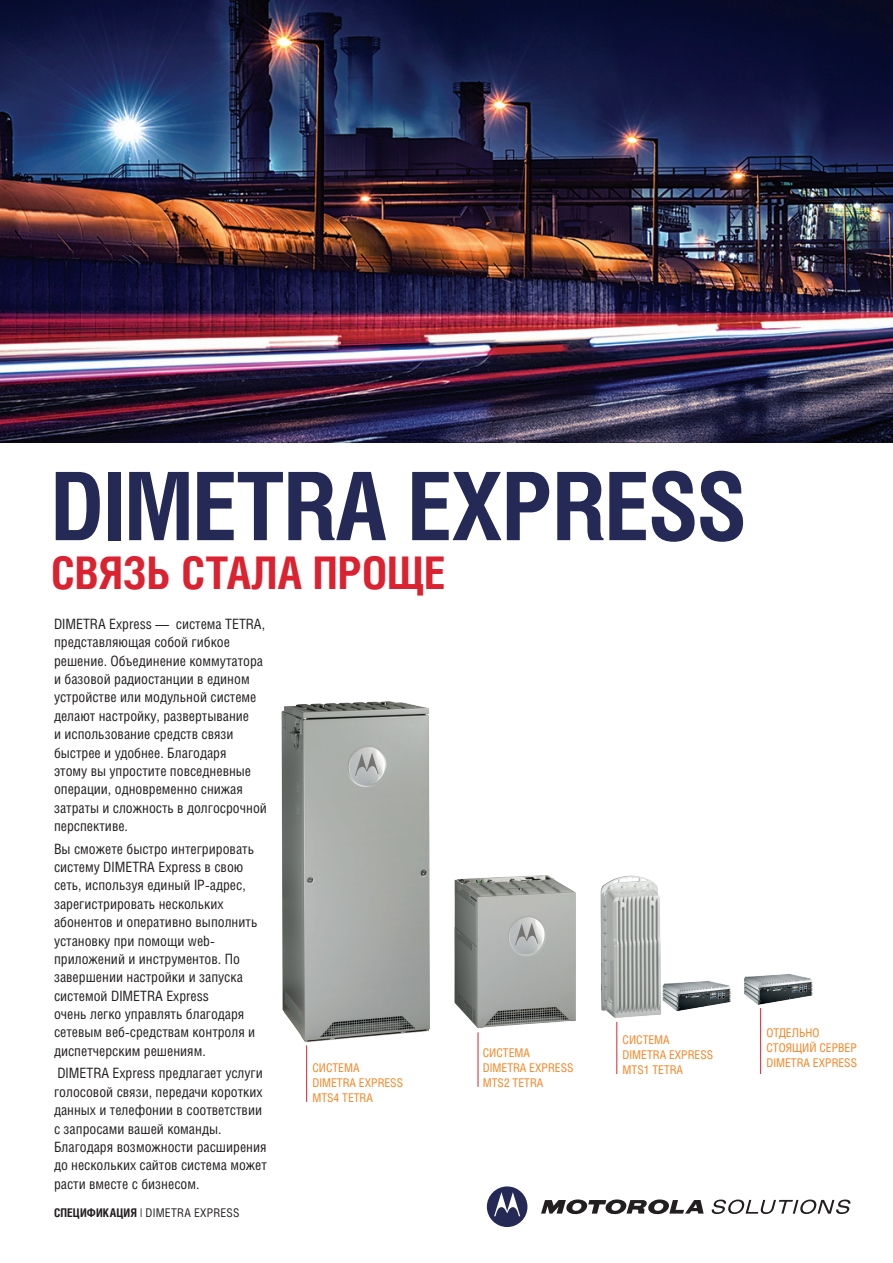
<style>
.page{position:relative;width:893px;height:1263px;background:#fff}
.page>*{position:absolute;margin:0;border:0;box-sizing:border-box;transform-origin:0 0}
.t1{font:700 94.5px "Helios Cond C";letter-spacing:-.01em;color:#242955}
.t2{font:700 45px "Helios Cond C";color:#db2230}
.t3{font:14.25px/18.3px "Helios Cond C";color:#231f20}
.t4{font:12px/15px "Helios Cond C";color:#f58220}
.t5{font:12px "Helios Cond C";letter-spacing:.02em;color:#231f20}
.s1{font-weight:700}
</style>
<div class="page">
<img style="left:0;top:0;width:893px;height:442px">
<svg style="left:541px;top:1199px;width:163px;height:16px"></svg>
<svg style="left:487px;top:1186px;width:40px;height:41px"></svg>
<svg style="left:712px;top:1199px;width:138px;height:15px"></svg>
<hr style="left:478px;top:1032px;width:1px;height:55px;background:#db2230">
<hr style="left:616px;top:1022px;width:1px;height:52px;background:#db2230">
<img style="left:281px;top:701px;width:149px;height:370px">
<img style="left:454px;top:875px;width:122px;height:160px">
<img style="left:600px;top:875px;width:131px;height:151px">
<img style="left:744px;top:974px;width:69px;height:46px">
<hr style="left:760px;top:1008px;width:1px;height:66px;background:#db2230">
<hr style="left:306px;top:1045px;width:1px;height:57px;background:#db2230">
<p class="t1" style="left:51px;top:450px;width:697px">DIMETRA EXPRESS</p>
<p class="t2" style="left:51px;top:546px;width:396px">СВЯЗЬ СТАЛА ПРОЩЕ</p>
<p class="t3" style="left:54px;top:614px;width:214px">DIMETRA Express — система TETRA, представляющая собой гибкое решение. Объединение коммутатора и базовой радиостанции в едином устройстве или модульной системе делают настройку, развертывание<br>и использование средств связи быстрее и удобнее. Благодаря<br>этому вы упростите повседневные операции, одновременно снижая затраты и сложность в долгосрочной перспективе.</p>
<p class="t3" style="left:54px;top:839px;width:205px">Вы сможете быстро интегрировать систему DIMETRA Express в свою сеть, используя единый IP-адрес, зарегистрировать нескольких абонентов и оперативно выполнить установку при помощи web&shy;приложений и инструментов. По завершении настройки и запуска системой DIMETRA Express<br>очень легко управлять благодаря сетевым веб-средствам контроля и диспетчерским решениям.</p>
<p class="t3" style="left:54px;top:1064px;width:214px">DIMETRA Express предлагает услуги голосовой связи, передачи коротких данных и телефонии в соответствии с запросами вашей команды.<br>Благодаря возможности расширения до нескольких сайтов система может расти вместе с бизнесом.</p>
<p class="t4" style="left:312px;top:1060px;width:92px">СИСТЕМА<br>DIMETRA EXPRESS<br>MTS4 TETRA</p>
<p class="t5" style="left:54px;top:1205px;width:187px"><span class="s1">СПЕЦИФИКАЦИЯ</span> | DIMETRA EXPRESS</p>
<p class="t4" style="left:483px;top:1045px;width:92px">СИСТЕМА<br>DIMETRA EXPRESS<br>MTS2 TETRA</p>
<p class="t4" style="left:623px;top:1032px;width:92px">СИСТЕМА<br>DIMETRA EXPRESS<br>MTS1 TETRA</p>
<p class="t4" style="left:766px;top:1025px;width:92px">ОТДЕЛЬНО<br>СТОЯЩИЙ СЕРВЕР<br>DIMETRA EXPRESS</p>
</div>
